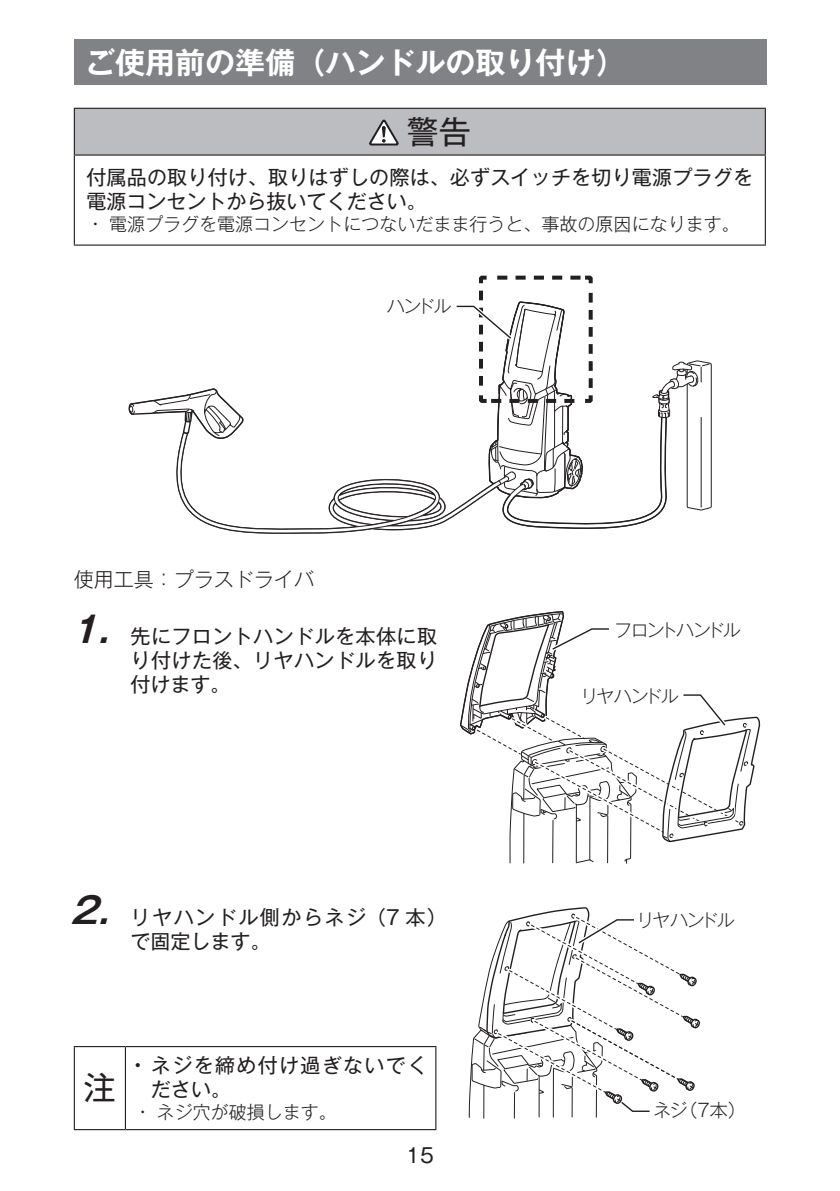
<style>
.page{position:relative;width:840px;height:1191px;background:#fff}
.page>*{position:absolute;margin:0;border:0;box-sizing:border-box;transform-origin:0 0}
.t1{font:32px "Gothic MB101 Pro";color:#231f20}
.t2{font:700 30px "Gothic MB101 Pro De";color:#fff}
.t3{font:20px/24px "Gothic MB101 Pro";letter-spacing:.01em;color:#231f20}
.t4{font:20px/24px "Gothic MB101 Pro";letter-spacing:.075em;color:#231f20}
.t5{font:20px/24px "Gothic MB101 Pro";letter-spacing:.065em;color:#231f20}
.t6{font:300 20px "Gothic MB101 Pro";color:#231f20}
.t7{font:300 18px "Gothic MB101 Pro";color:#231f20}
.t8{font:300 18px "Gothic MB101 Pro";letter-spacing:-.1em;color:#231f20}
.s1{font-family:"Gothic MB101 Pro De";font-weight:700;font-style:italic;font-size:36px}
.s2{font-weight:500}
</style>
<div class="page">
<div style="left:74px;top:40px;width:691px;height:45px;background:#808285"></div>
<div style="left:74px;top:108px;width:690px;height:47px;background:#bcbdc0"></div>
<hr style="left:74px;top:156px;width:1px;height:88px;background:#231f20">
<hr style="left:764px;top:156px;width:1px;height:88px;background:#231f20">
<hr style="left:74px;top:108px;width:691px;height:1px;background:#231f20">
<hr style="left:74px;top:109px;width:1px;height:45px;background:#231f20">
<hr style="left:764px;top:109px;width:1px;height:45px;background:#231f20">
<hr style="left:74px;top:154px;width:691px;height:2px;background:#231f20">
<hr style="left:74px;top:244px;width:691px;height:2px;background:#231f20">
<svg style="left:369px;top:120px;width:29px;height:26px"></svg>
<svg style="left:128px;top:275px;width:583px;height:259px"></svg>
<hr style="left:74px;top:1046px;width:51px;height:1px;background:#231f20">
<hr style="left:74px;top:1047px;width:1px;height:82px;background:#231f20">
<hr style="left:125px;top:1046px;width:311px;height:1px;background:#231f20">
<hr style="left:125px;top:1047px;width:1px;height:82px;background:#231f20">
<hr style="left:435px;top:1047px;width:1px;height:82px;background:#231f20">
<hr style="left:74px;top:1129px;width:51px;height:1px;background:#231f20">
<hr style="left:125px;top:1129px;width:311px;height:1px;background:#231f20">
<svg style="left:460px;top:611px;width:299px;height:253px"></svg>
<svg style="left:468px;top:907px;width:232px;height:211px"></svg>
<h2 class="t2" style="left:85px;top:38px;width:542px">ご使用前の準備（ハンドルの取り付け）</h2>
<h1 class="t1" style="left:406px;top:105px;width:65px">警告</h1>
<p class="t3" style="left:86px;top:162px;width:667px">付属品の取り付け、取りはずしの際は、必ずスイッチを切り電源プラグを電源コンセントから抜いてください。</p>
<p class="t7" style="left:92px;top:209px;width:649px">• 電源プラグを電源コンセントにつないだまま行うと、事故の原因になります。</p>
<p class="t7" style="left:386px;top:291px;width:66px">ハンドル</p>
<p class="t6" style="left:74px;top:563px;width:241px">使用工具：プラスドライバ</p>
<p class="t3" style="left:130px;top:621px;width:308px;text-align:justify;text-indent:-60px"><span class="s1">.1</span> 先にフロントハンドルを本体に取り付けた後、リヤハンドルを取り付けます。</p>
<p class="t4" style="left:130px;top:902px;width:318px;text-indent:-60px"><span class="s1">.2</span> リヤハンドル側からネジ（7 本）で固定します。</p>
<h1 class="t1" style="left:84px;top:1061px;width:33px">注</h1>
<p class="t5" style="left:151px;top:1050px;width:278px;text-indent:-17px"><span class="s2">•</span> ネジを締め付け過ぎないでください。</p>
<p class="t7" style="left:139px;top:1097px;width:199px">• ネジ穴が破損します。</p>
<p class="t3" style="left:406px;top:1140px;width:29px">15</p>
<p class="t8" style="left:614px;top:615px;width:128px">フロントハンドル</p>
<p class="t7" style="left:580px;top:681px;width:100px">リヤハンドル</p>
<p class="t7" style="left:636px;top:904px;width:100px">リヤハンドル</p>
<p class="t7" style="left:653px;top:1095px;width:94px">ネジ（7本）</p>
</div>
